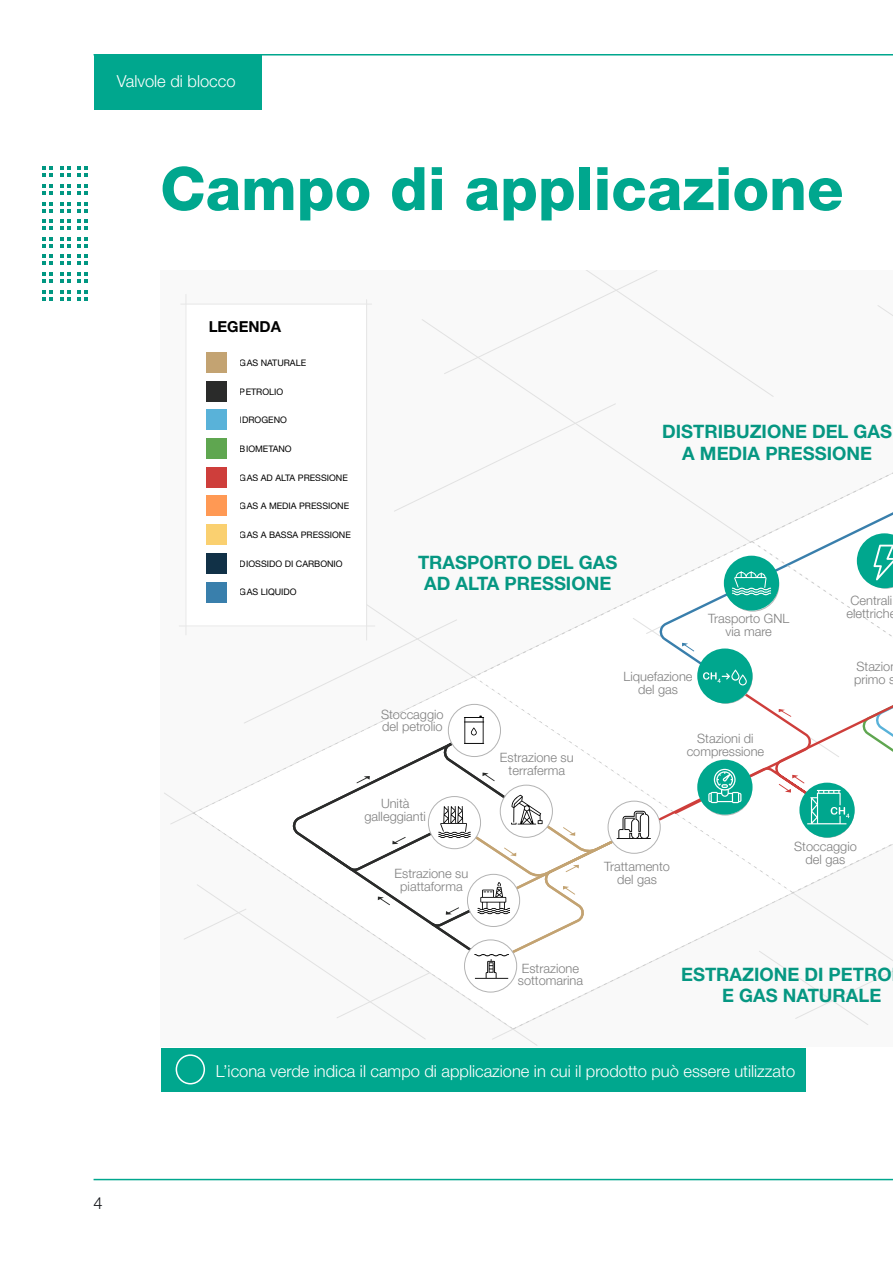
<style>
.page{position:relative;width:893px;height:1263px;background:#fff}
.page>*{position:absolute;margin:0;border:0;box-sizing:border-box;transform-origin:0 0}
.Titolo_Capitolo{font:800 60px "Helvetica Neue LT Pro";color:#00a78e}
.t1{font:700 18.45px/21.6px "Helvetica Neue LT Pro";color:#069782;text-align:center}
.Testo{font:300 16.5px "Helvetica Neue LT Pro";color:#fff}
.t2{font:300 16.5px "Helvetica Neue LT Pro";color:#121418}
.t3{font:700 15px "Helvetica Neue LT Pro";color:#000}
.t4{font:300 12.75px/12.8px "Helvetica Neue LT Pro";color:#7f7f7f;text-align:center}
.t5{font:9px "Helvetica Neue LT Pro";color:#000}
</style>
<div class="page">
<div style="left:94px;top:55px;width:167px;height:55px;background:#00a78e"></div>
<hr style="left:94px;top:1179px;width:799px;height:1px;background:#00a78e">
<hr style="left:94px;top:54px;width:799px;height:2px;background:#00a78e">
<svg style="left:42px;top:167px;width:11px;height:10px"></svg>
<svg style="left:60px;top:167px;width:11px;height:10px"></svg>
<svg style="left:78px;top:167px;width:10px;height:10px"></svg>
<svg style="left:42px;top:184px;width:11px;height:11px"></svg>
<svg style="left:60px;top:184px;width:11px;height:11px"></svg>
<svg style="left:78px;top:184px;width:10px;height:11px"></svg>
<svg style="left:42px;top:202px;width:11px;height:10px"></svg>
<svg style="left:60px;top:202px;width:11px;height:10px"></svg>
<svg style="left:78px;top:202px;width:10px;height:10px"></svg>
<svg style="left:42px;top:219px;width:11px;height:11px"></svg>
<svg style="left:60px;top:219px;width:11px;height:11px"></svg>
<svg style="left:78px;top:219px;width:10px;height:11px"></svg>
<svg style="left:42px;top:237px;width:11px;height:11px"></svg>
<svg style="left:60px;top:237px;width:11px;height:11px"></svg>
<svg style="left:78px;top:237px;width:10px;height:11px"></svg>
<svg style="left:42px;top:255px;width:11px;height:10px"></svg>
<svg style="left:60px;top:255px;width:11px;height:10px"></svg>
<svg style="left:78px;top:255px;width:10px;height:10px"></svg>
<svg style="left:42px;top:272px;width:11px;height:11px"></svg>
<svg style="left:60px;top:272px;width:11px;height:11px"></svg>
<svg style="left:78px;top:272px;width:10px;height:11px"></svg>
<svg style="left:42px;top:290px;width:11px;height:10px"></svg>
<svg style="left:60px;top:290px;width:11px;height:10px"></svg>
<svg style="left:78px;top:290px;width:10px;height:10px"></svg>
<hr style="left:181px;top:304px;width:191px;height:1px;background:#e6e6e6">
<hr style="left:179px;top:626px;width:196px;height:1px;background:#e6e6e6">
<div style="left:162px;top:1048px;width:644px;height:43px;background:#00a78e"></div>
<div style="left:176px;top:1054px;width:29px;height:30px;border:2px solid #fff;border-radius:50%"></div>
<svg style="left:184px;top:270px;width:709px;height:769px"></svg>
<p class="Testo" style="left:117px;top:71px;width:120px">Valvole di blocco</p>
<p class="Titolo_Capitolo" style="left:160px;top:153px;width:685px">Campo di applicazione</p>
<p class="t3" style="left:209px;top:317px;width:74px">LEGENDA</p>
<p class="t5" style="left:240px;top:357px;width:68px">GAS NATURALE</p>
<p class="t5" style="left:240px;top:386px;width:45px">PETROLIO</p>
<p class="t5" style="left:240px;top:414px;width:49px">IDROGENO</p>
<p class="t5" style="left:240px;top:443px;width:53px">BIOMETANO</p>
<p class="t5" style="left:240px;top:472px;width:109px">GAS AD ALTA PRESSIONE</p>
<p class="t5" style="left:240px;top:501px;width:111px">GAS A MEDIA PRESSIONE</p>
<p class="t5" style="left:240px;top:529px;width:112px">GAS A BASSA PRESSIONE</p>
<p class="t5" style="left:240px;top:558px;width:104px">DIOSSIDO DI CARBONIO</p>
<p class="t5" style="left:240px;top:587px;width:58px">GAS LIQUIDO</p>
<h2 class="t1" style="left:418px;top:551px;width:201px">TRASPORTO DEL GAS<br>AD ALTA PRESSIONE</h2>
<h2 class="t1" style="left:662px;top:420px;width:231px">DISTRIBUZIONE DEL GAS<br>A MEDIA PRESSIONE</h2>
<p class="t4" style="left:708px;top:612px;width:83px">Trasporto GNL via mare</p>
<p class="t4" style="left:846px;top:594px;width:47px">Centrali elettrich</p>
<p class="t4" style="left:381px;top:707px;width:64px;text-align:left">Stoccaggio del petrolio</p>
<p class="t4" style="left:364px;top:797px;width:63px">Unità galleggianti</p>
<p class="t4" style="left:395px;top:867px;width:75px">Estrazione su piattaforma</p>
<p class="t4" style="left:500px;top:751px;width:75px">Estrazione su terraferma</p>
<p class="t4" style="left:624px;top:670px;width:70px">Liquefazione del gas</p>
<p class="t4" style="left:687px;top:732px;width:79px">Stazioni di compressione</p>
<p class="t4" style="left:854px;top:659px;width:43px;text-align:left">Stazio primo s</p>
<p class="t4" style="left:604px;top:860px;width:67px">Trattamento del gas</p>
<p class="t4" style="left:794px;top:840px;width:64px">Stoccaggio del gas</p>
<p class="t4" style="left:518px;top:961px;width:67px">Estrazione sottomarina</p>
<h2 class="t1" style="left:722px;top:963px;width:171px;text-align:left;text-indent:-41px">ESTRAZIONE DI PETRO<br>E GAS NATURALE</h2>
<p class="Testo" style="left:216px;top:1060px;width:581px">L’icona verde indica il campo di applicazione in cui il prodotto può essere utilizzato</p>
<p class="t2" style="left:94px;top:1193px;width:11px">4</p>
</div>
